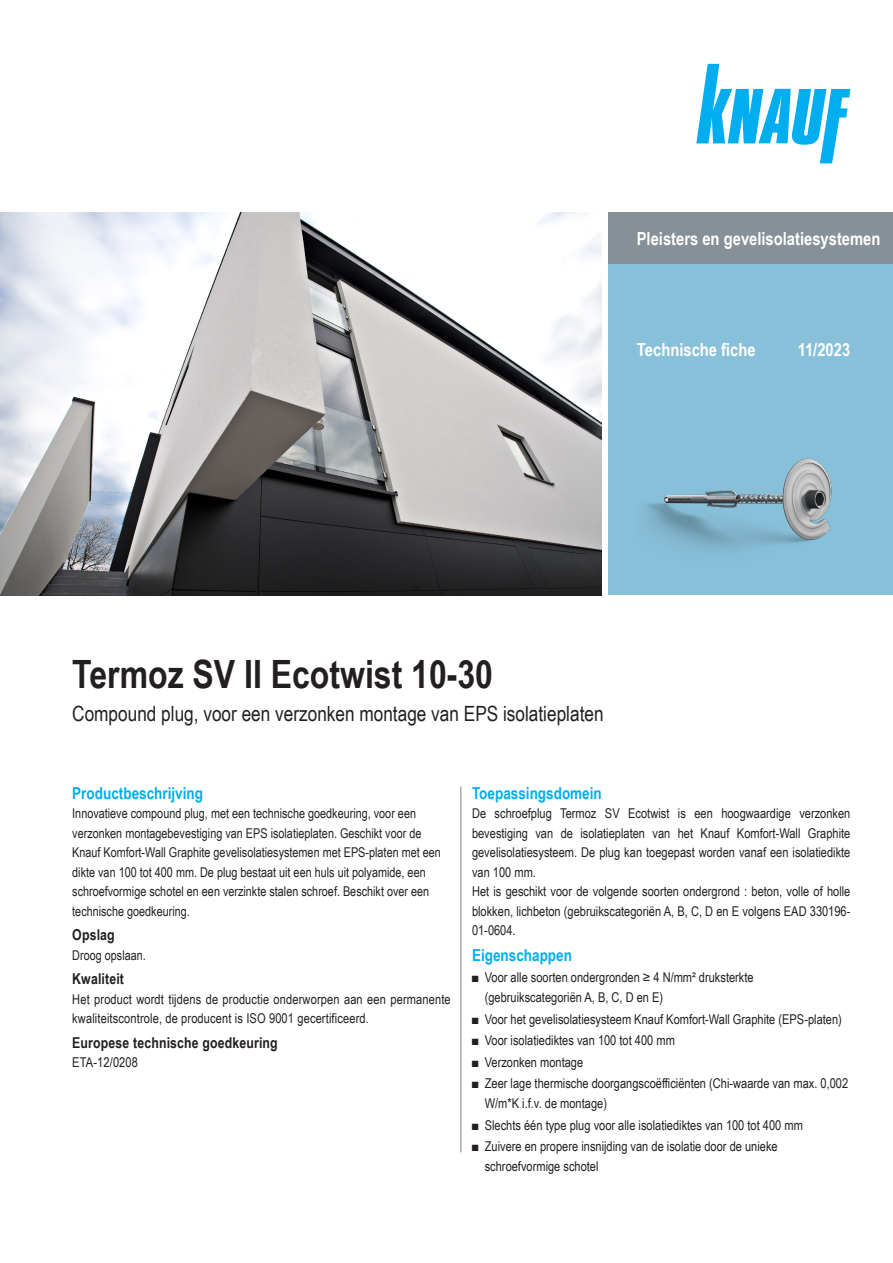
<style>
.page{position:relative;width:893px;height:1263px;background:#fff}
.page>*{position:absolute;margin:0;border:0;box-sizing:border-box;transform-origin:0 0}
._1-Titre{font:700 39px "Arial Narrow";color:#231f20}
._1-Sous-titre{font:21px "Arial Narrow";color:#231f20}
.t1{font:700 18px "Arial Narrow";color:#fff}
._2-Titres_textes{font:700 16.5px "Arial Narrow";color:#00aeef}
._3-Texte_cour{font:700 16.5px "Arial Narrow";color:#00aeef}
._3-Titre_texte_cour{font:700 15px "Arial Narrow";letter-spacing:.01em;color:#231f20}
._3-Texte_cour-2{font:13.5px/19.5px "Arial Narrow";color:#231f20}
</style>
<div class="page">
<div style="left:608px;top:213px;width:285px;height:382px;background:#89c0d9"></div>
<div style="left:608px;top:213px;width:285px;height:51px;background:#869096"></div>
<svg style="left:696px;top:64px;width:154px;height:99px"></svg>
<hr style="left:460px;top:787px;width:1px;height:365px;background:#869096">
<img style="left:0;top:213px;width:602px;height:382px">
<img style="left:646px;top:458px;width:186px;height:91px">
<p class="t1" style="left:637px;top:225px;width:245px">Pleisters en gevelisolatiesystemen</p>
<p class="t1" style="left:637px;top:336px;width:120px">Technische fiche</p>
<p class="t1" style="left:798px;top:336px;width:54px">11/2023</p>
<p class="_1-Titre" style="left:72px;top:644px;width:422px">Termoz SV II Ecotwist 10-30</p>
<p class="_1-Sous-titre" style="left:72px;top:698px;width:533px">Compound plug, voor een verzonken montage van EPS isolatieplaten</p>
<p class="_2-Titres_textes" style="left:72px;top:780px;width:132px">Productbeschrijving</p>
<p class="_3-Texte_cour-2" style="left:72px;top:803px;width:370px">Innovatieve compound plug, met een technische goedkeuring, voor een verzonken montagebevestiging van EPS isolatieplaten. Geschikt voor de Knauf Komfort-Wall Graphite gevelisolatiesystemen met EPS-platen met een dikte van 100 tot 400 mm. De plug bestaat uit een huls uit polyamide, een schroefvormige schotel en een verzinkte stalen schroef. Beschikt over een technische goedkeuring.</p>
<p class="_3-Titre_texte_cour" style="left:72px;top:923px;width:44px">Opslag</p>
<p class="_3-Texte_cour-2" style="left:72px;top:945px;width:75px">Droog opslaan.</p>
<p class="_3-Titre_texte_cour" style="left:72px;top:967px;width:53px">Kwaliteit</p>
<p class="_3-Texte_cour-2" style="left:72px;top:989px;width:380px">Het product wordt tijdens de productie onderworpen aan een permanente kwaliteitscontrole, de producent is ISO 9001 gecertificeerd.</p>
<p class="_3-Titre_texte_cour" style="left:72px;top:1031px;width:207px">Europese technische goedkeuring</p>
<p class="_3-Texte_cour-2" style="left:72px;top:1052px;width:67px">ETA-12/0208</p>
<p class="_3-Texte_cour" style="left:472px;top:780px;width:131px">Toepassingsdomein</p>
<p class="_3-Texte_cour-2" style="left:472px;top:803px;width:380px;text-align:justify">De schroefplug Termoz SV Ecotwist is een hoogwaardige verzonken bevestiging van de isolatieplaten van het Knauf Komfort-Wall Graphite gevelisolatiesysteem. De plug kan toegepast worden vanaf een isolatiedikte van 100 mm.</p>
<p class="_3-Texte_cour-2" style="left:472px;top:881px;width:380px;text-align:justify">Het is geschikt voor de volgende soorten ondergrond : beton, volle of holle blokken, lichbeton (gebruikscategoriën A, B, C, D en E volgens EAD 330196- 01-0604.</p>
<p class="_2-Titres_textes" style="left:472px;top:942px;width:102px">Eigenschappen</p>
<p class="_3-Texte_cour-2" style="left:485px;top:967px;width:270px;text-indent:-13px">■ Voor alle soorten ondergronden ≥ 4 N/mm² druksterkte (gebruikscategoriën A, B, C, D en E)</p>
<p class="_3-Texte_cour-2" style="left:472px;top:1008px;width:371px">■ Voor het gevelisolatiesysteem Knauf Komfort-Wall Graphite (EPS-platen)</p>
<p class="_3-Texte_cour-2" style="left:472px;top:1030px;width:204px">■ Voor isolatiediktes van 100 tot 400 mm</p>
<p class="_3-Texte_cour-2" style="left:472px;top:1052px;width:113px">■ Verzonken montage</p>
<p class="_3-Texte_cour-2" style="left:485px;top:1073px;width:365px;text-indent:-13px">■ Zeer lage thermische doorgangscoëfficiënten (Chi-waarde van max. 0,002<br>W/m*K i.f.v. de montage)</p>
<p class="_3-Texte_cour-2" style="left:472px;top:1114px;width:332px">■ Slechts één type plug voor alle isolatiediktes van 100 tot 400 mm</p>
<p class="_3-Texte_cour-2" style="left:485px;top:1136px;width:294px;text-indent:-13px">■ Zuivere en propere insnijding van de isolatie door de unieke schroefvormige schotel</p>
</div>
